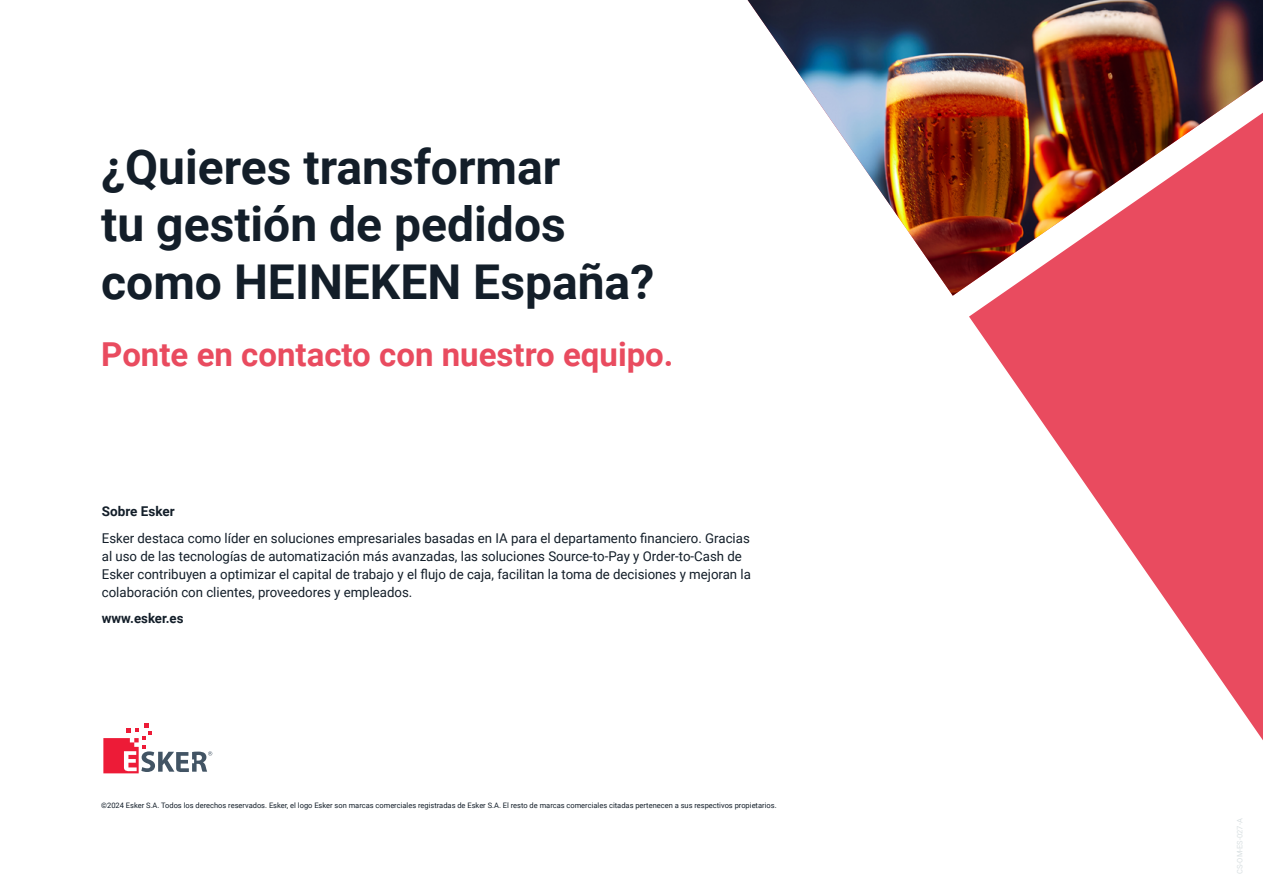
<style>
.page{position:relative;width:1263px;height:893px;background:#fff}
.page>*{position:absolute;margin:0;border:0;box-sizing:border-box;transform-origin:0 0}
.t1{font:700 48px/57.6px "Roboto";color:#131e29}
.t2{font:700 33px "Roboto";color:#e94b5f}
.t3{font:13.5px/18px "Roboto";color:#131e29}
.t4{font:700 13.5px "Roboto";color:#131e29}
.t5{font:7.5px "Roboto";color:#131e29}
.t6{font:7.5px "Roboto";color:#d8dfe1}
</style>
<div class="page">
<svg style="left:969px;top:296px;width:294px;height:444px;fill:#e94b5f"></svg>
<img style="left:748px;top:0;width:515px;height:296px">
<svg style="left:103px;top:723px;width:109px;height:50px"></svg>
<h1 class="t1" style="left:101px;top:136px;width:554px">¿Quieres transformar<br>tu gestión de pedidos como HEINEKEN España?</h1>
<h2 class="t2" style="left:101px;top:331px;width:574px">Ponte en contacto con nuestro equipo.</h2>
<p class="t4" style="left:102px;top:502px;width:74px">Sobre Esker</p>
<p class="t3" style="left:102px;top:528px;width:651px">Esker destaca como líder en soluciones empresariales basadas en IA para el departamento financiero. Gracias al uso de las tecnologías de automatización más avanzadas, las soluciones Source-to-Pay y Order-to-Cash de Esker contribuyen a optimizar el capital de trabajo y el flujo de caja, facilitan la toma de decisiones y mejoran la colaboración con clientes, proveedores y empleados.</p>
<p class="t4" style="left:102px;top:609px;width:83px">www.esker.es</p>
<p class="t5" style="left:101px;top:800px;width:677px">©2024 Esker S.A. Todos los derechos reservados. Esker, el logo Esker son marcas comerciales registradas de Esker S.A. El resto de marcas comerciales citadas pertenecen a sus respectivos propietarios.</p>
<p class="t6" style="left:1234px;top:874px;width:57px;rotate:-90deg">CS-OM-ES-027-A</p>
</div>
